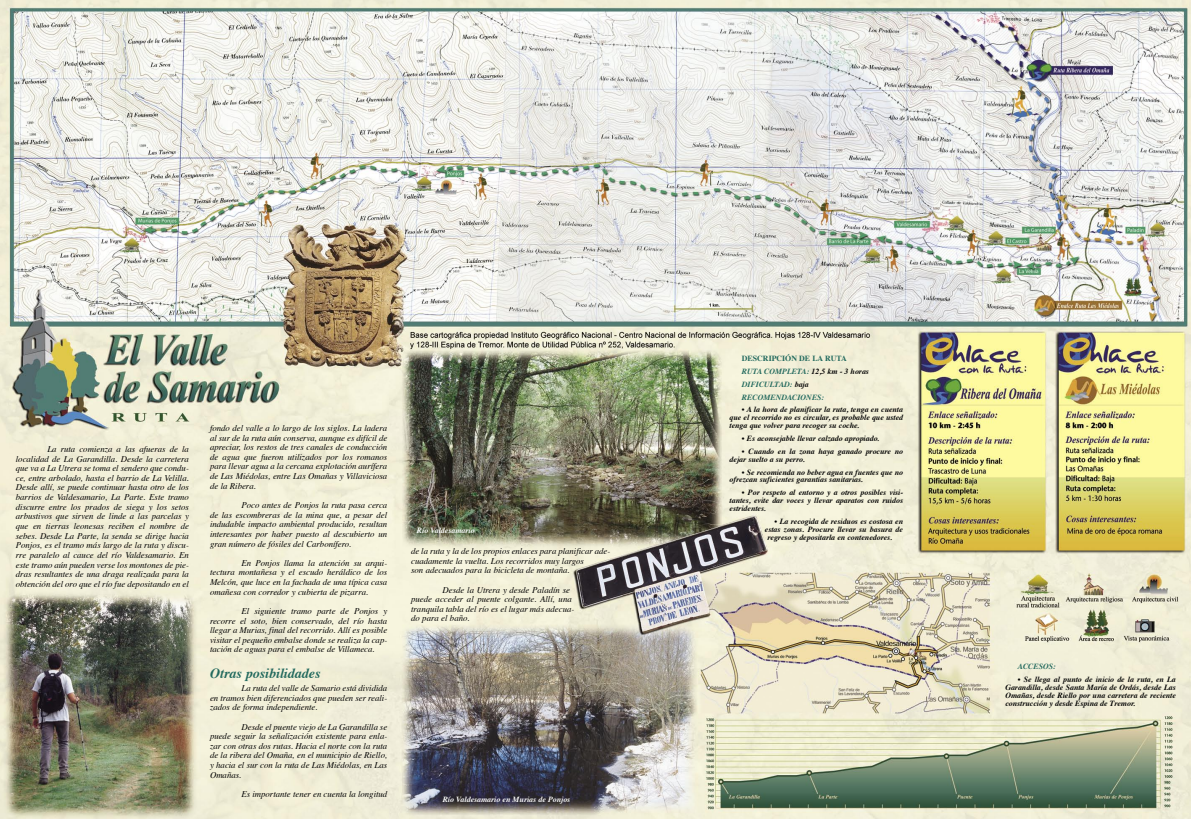
<style>
.page{position:relative;width:1191px;height:819px;background:#fff}
.page>*{position:absolute;margin:0;border:0;box-sizing:border-box;transform-origin:0 0}
.t1{font:italic 700 14px "Times";color:#22695d}
.t2{font:italic 8.75px/9.6px "Times";color:#000;text-align:justify}
.t3{font:italic 700 7.88px/7.9px "Times";color:#000;text-align:justify}
.t4{font:italic 700 7.88px "Times";color:#22695d}
.t5{font:italic 700 7.88px "Times";color:#fff}
.t6{font:700 7.88px "Times";color:#22695d}
.s1{color:#000}
</style>
<div class="page">
<img style="left:0;top:0;width:1191px;height:819px">
<p class="t2" style="left:16px;top:443px;width:175px;text-indent:32px">La ruta comienza a las afueras de la localidad de La Garandilla. Desde la carretera que va a La Utrera se toma el sendero que condu&shy;ce, entre arbolado, hasta el barrio de La Velilla.<br>Desde allí, se puede continuar hasta otro de los barrios de Valdesamario, La Parte. Este tramo discurre entre los prados de siega y los setos arbustivos que sirven de linde a las parcelas y que en tierras leonesas reciben el nombre de sebes. Desde La Parte, la senda se dirige hacia Ponjos, es el tramo más largo de la ruta y discu&shy;rre paralelo al cauce del río Valdesamario. En este tramo aún pueden verse los montones de pie&shy;dras resultantes de una draga realizada para la obtención del oro que el río fue depositando en el</p>
<p class="t2" style="left:210px;top:422px;width:179px">fondo del valle a lo largo de los siglos. La ladera al sur de la ruta aún conserva, aunque es difícil de apreciar, los restos de tres canales de conducción de agua que fueron utilizados por los romanos para llevar agua a la cercana explotación aurífera de Las Miédolas, entre Las Omañas y Villaviciosa de la Ribera.</p>
<p class="t2" style="left:210px;top:499px;width:179px;text-indent:32px">Poco antes de Ponjos la ruta pasa cerca de las escombreras de la mina que, a pesar del indudable impacto ambiental producido, resultan interesantes por haber puesto al descubierto un gran número de fósiles del Carbonífero.</p>
<p class="t2" style="left:210px;top:557px;width:179px;text-indent:32px">En Ponjos llama la atención su arqui&shy;tectura montañesa y el escudo heráldico de los Melcón, que luce en la fachada de una típica casa omañesa con corredor y cubierta de pizarra.</p>
<p class="t2" style="left:210px;top:605px;width:179px;text-indent:32px">El siguiente tramo parte de Ponjos y recorre el soto, bien conservado, del río hasta llegar a Murias, final del recorrido. Allí es posible visitar el pequeño embalse donde se realiza la cap&shy;tación de aguas para el embalse de Villameca.</p>
<p class="t1" style="left:210px;top:660px;width:112px">Otras posibilidades</p>
<p class="t2" style="left:210px;top:682px;width:179px;text-indent:32px">La ruta del valle de Samario está dividida en tramos bien diferenciados que pueden ser reali&shy;zados de forma independiente.</p>
<p class="t2" style="left:210px;top:721px;width:179px;text-indent:32px">Desde el puente viejo de La Garandilla se puede seguir la señalización existente para enla&shy;zar con otras dos rutas. Hacia el norte con la ruta de la ribera del Omaña, en el municipio de Riello, y hacia el sur con la ruta de Las Miédolas, en Las Omañas.</p>
<p class="t2" style="left:241px;top:788px;width:147px">Es importante tener en cuenta la longitud</p>
<p class="t5" style="left:417px;top:523px;width:59px">Río Valdesamario</p>
<p class="t2" style="left:411px;top:545px;width:201px;text-align:left">de la ruta y la de los propios enlaces para planificar ade&shy;cuadamente la vuelta. Los recorridos muy largos<br>son adecuados para la bicicleta de montaña.</p>
<p class="t2" style="left:411px;top:584px;width:165px;text-align:left;text-indent:32px">Desde la Utrera y desde Paladín se puede acceder al puente colgante. Allí, una tranquila tabla del río es el lugar más adecua&shy;do para el baño.</p>
<p class="t5" style="left:443px;top:791px;width:129px">Río Valdesamario en Murias de Ponjos</p>
<p class="t6" style="left:742px;top:351px;width:106px">DESCRIPCIÓN DE LA RUTA</p>
<p class="t4" style="left:742px;top:364px;width:128px">RUTA COMPLETA: <span class="s1">12,5 km - 3 horas</span></p>
<p class="t4" style="left:742px;top:376px;width:68px">DIFICULTAD: <span class="s1">baja</span></p>
<p class="t4" style="left:742px;top:389px;width:84px">RECOMENDACIONES:</p>
<p class="t3" style="left:729px;top:405px;width:175px;text-indent:12px">• A la hora de planificar la ruta, tenga en cuenta que el recorrido no es circular, es probable que usted tenga que volver para recoger su coche.</p>
<p class="t3" style="left:742px;top:433px;width:139px">• Es aconsejable llevar calzado apropiado.</p>
<p class="t3" style="left:729px;top:446px;width:175px;text-indent:12px">• Cuando en la zona haya ganado procure no dejar suelto a su perro.</p>
<p class="t3" style="left:729px;top:467px;width:175px;text-indent:12px">• Se recomienda no beber agua en fuentes que no ofrezcan suficientes garantías sanitarias.</p>
<p class="t3" style="left:729px;top:488px;width:175px;text-indent:12px">• Por respeto al entorno y a otros posibles visi&shy;tantes, evite dar voces y llevar aparatos con ruidos estridentes.</p>
<p class="t3" style="left:774px;top:516px;width:130px">• La recogida de residuos es costosa en</p>
<p class="t3" style="left:765px;top:524px;width:140px">estas zonas. Procure llevar su basura de</p>
<p class="t3" style="left:767px;top:532px;width:126px">regreso y depositarla en contenedores.</p>
<p class="t4" style="left:1017px;top:659px;width:40px">ACCESOS:</p>
<p class="t3" style="left:1005px;top:674px;width:172px;text-indent:12px">• Se llega al punto de inicio de la ruta, en La Garandilla, desde Santa María de Ordás, desde Las Omañas, desde Riello por una carretera de reciente construcción y desde Espina de Tremor.</p>
</div>
